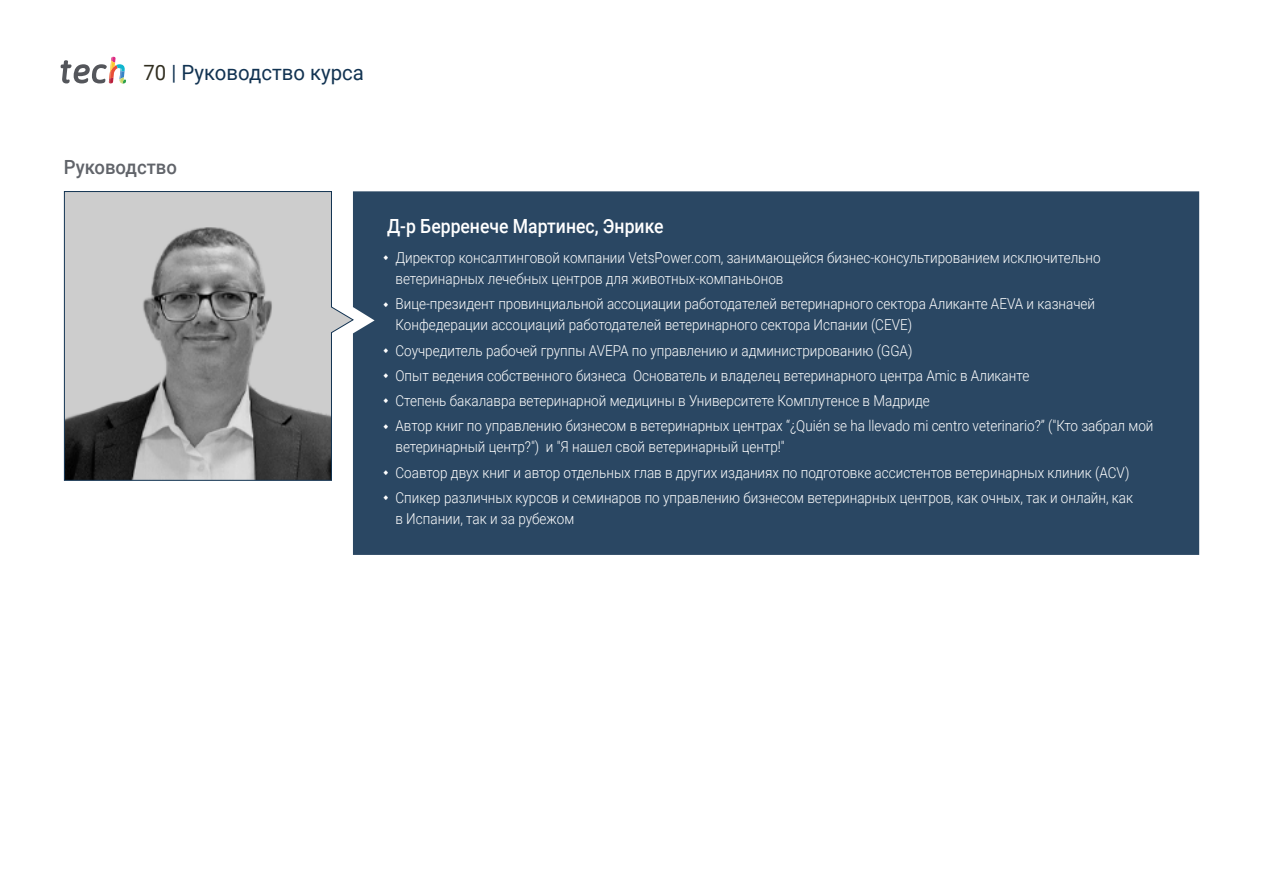
<style>
.page{position:relative;width:1263px;height:893px;background:#fff}
.page>*{position:absolute;margin:0;border:0;box-sizing:border-box;transform-origin:0 0}
.t1{font:21px "Roboto";color:#123352}
.t2{font:500 19.5px "Roboto";color:#fff;scale:.9 1}
.t3{font:500 19.5px "Roboto";color:#61646a;scale:.95 1}
.t4{font:300 15px/25.2px "Roboto";color:#fff;scale:.9 1}
.s1{color:#312e20}
</style>
<div class="page">
<svg style="left:61px;top:57px;width:65px;height:27px"></svg>
<div style="left:353px;top:191px;width:846px;height:364px;background:#2a4763"></div>
<svg style="left:64px;top:191px;width:290px;height:290px;background:#a5a6a6"></svg>
<svg style="left:384px;top:255px;width:4px;height:5px"></svg>
<svg style="left:384px;top:302px;width:4px;height:5px"></svg>
<svg style="left:384px;top:348px;width:4px;height:5px"></svg>
<svg style="left:384px;top:373px;width:4px;height:5px"></svg>
<svg style="left:384px;top:398px;width:4px;height:5px"></svg>
<svg style="left:384px;top:424px;width:4px;height:5px"></svg>
<svg style="left:384px;top:470px;width:4px;height:5px"></svg>
<svg style="left:384px;top:495px;width:4px;height:5px"></svg>
<h1 class="t1" style="left:144px;top:57px;width:222px"><span class="s1">70</span> | Руководство курса</h1>
<h2 class="t3" style="left:64px;top:154px;width:121px">Руководство</h2>
<h2 class="t2" style="left:387px;top:212px;width:309px">Д-р Берренече Мартинес, Энрике</h2>
<p class="t4" style="left:395px;top:247px;width:785px;line-height:21px">Директор консалтинговой компании VetsPower.com, занимающейся бизнес-консультированием исключительно ветеринарных лечебных центров для животных-компаньонов</p>
<p class="t4" style="left:395px;top:293px;width:779px;line-height:21px">Вице-президент провинциальной ассоциации работодателей ветеринарного сектора Аликанте AEVA и казначей<br>Конфедерации ассоциаций работодателей ветеринарного сектора Испании (CEVE)</p>
<p class="t4" style="left:395px;top:337px;width:844px">Соучредитель рабочей группы AVEPA по управлению и администрированию (GGA)<br>Опыт ведения собственного бизнеса Основатель и владелец ветеринарного центра Amic в Аликанте<br>Степень бакалавра ветеринарной медицины в Университете Комплутенсе в Мадриде<br>Автор книг по управлению бизнесом в ветеринарных центрах “¿Quién se ha llevado mi centro veterinario?” ("Кто забрал мой</p>
<p class="t4" style="left:395px;top:434px;width:821px">ветеринарный центр?") и "Я нашел свой ветеринарный центр!"<br>Соавтор двух книг и автор отдельных глав в других изданиях по подготовке ассистентов ветеринарных клиник (ACV)<br>Спикер различных курсов и семинаров по управлению бизнесом ветеринарных центров, как очных, так и онлайн, как</p>
<p class="t4" style="left:395px;top:505px;width:200px">в Испании, так и за рубежом</p>
</div>
